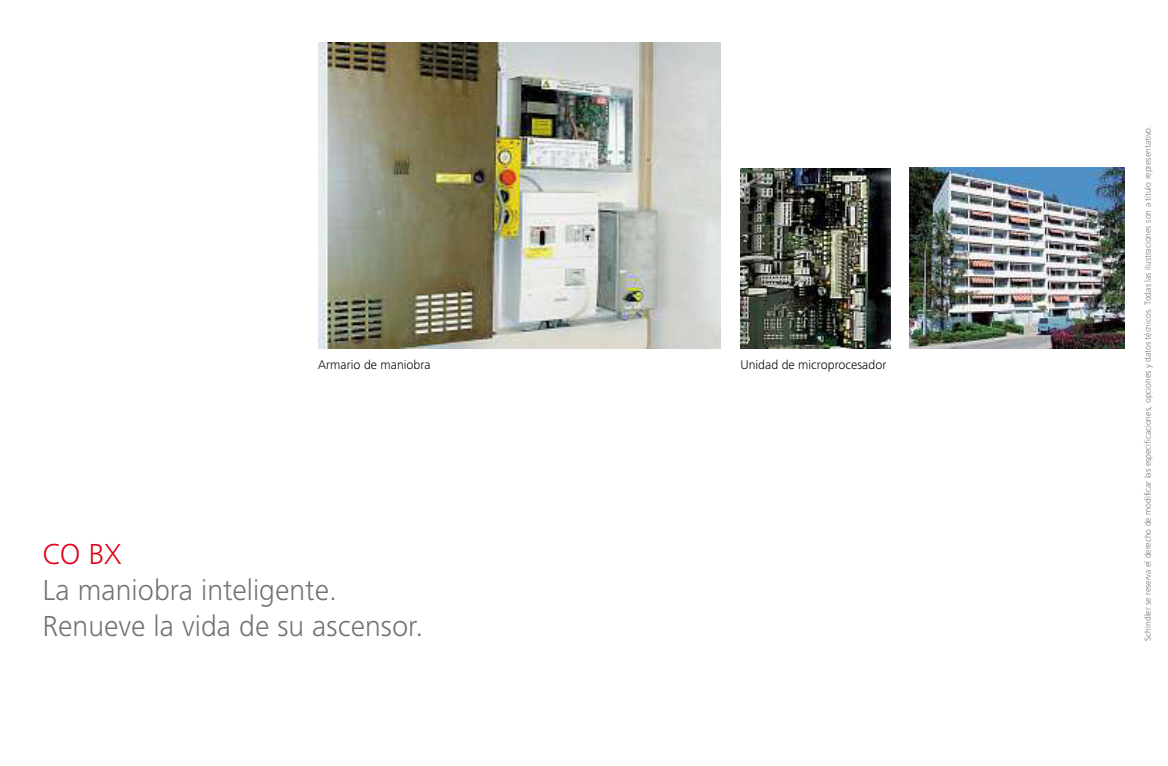
<style>
.page{position:relative;width:1168px;height:766px;background:#fff}
.page>*{position:absolute;margin:0;border:0;box-sizing:border-box;transform-origin:0 0}
.t1{font:300 30px/36px "Frutiger Next LT";color:#707172}
.t2{font:300 30px "Frutiger Next LT";color:#e2001a}
.t3{font:300 13px "Frutiger Next LT";color:#000}
.t4{font:300 9px "Frutiger Next LT";color:#707172}
</style>
<div class="page">
<img style="left:318px;top:43px;width:403px;height:306px">
<img style="left:910px;top:167px;width:215px;height:182px">
<img style="left:741px;top:168px;width:149px;height:180px">
<p class="t3" style="left:318px;top:357px;width:114px">Armario de maniobra</p>
<p class="t3" style="left:740px;top:357px;width:147px">Unidad de microprocesador</p>
<p class="t2" style="left:43px;top:537px;width:81px">CO BX</p>
<h1 class="t1" style="left:43px;top:572px;width:382px">La maniobra inteligente.<br>Renueve la vida de su ascensor.</h1>
<p class="t4" style="left:1143px;top:640px;width:516px;rotate:-90deg">Schindler se reserva el derecho de modificar las especificaciones, opciones y datos técnicos. Todas las ilustraciones son a título representativo.</p>
</div>
